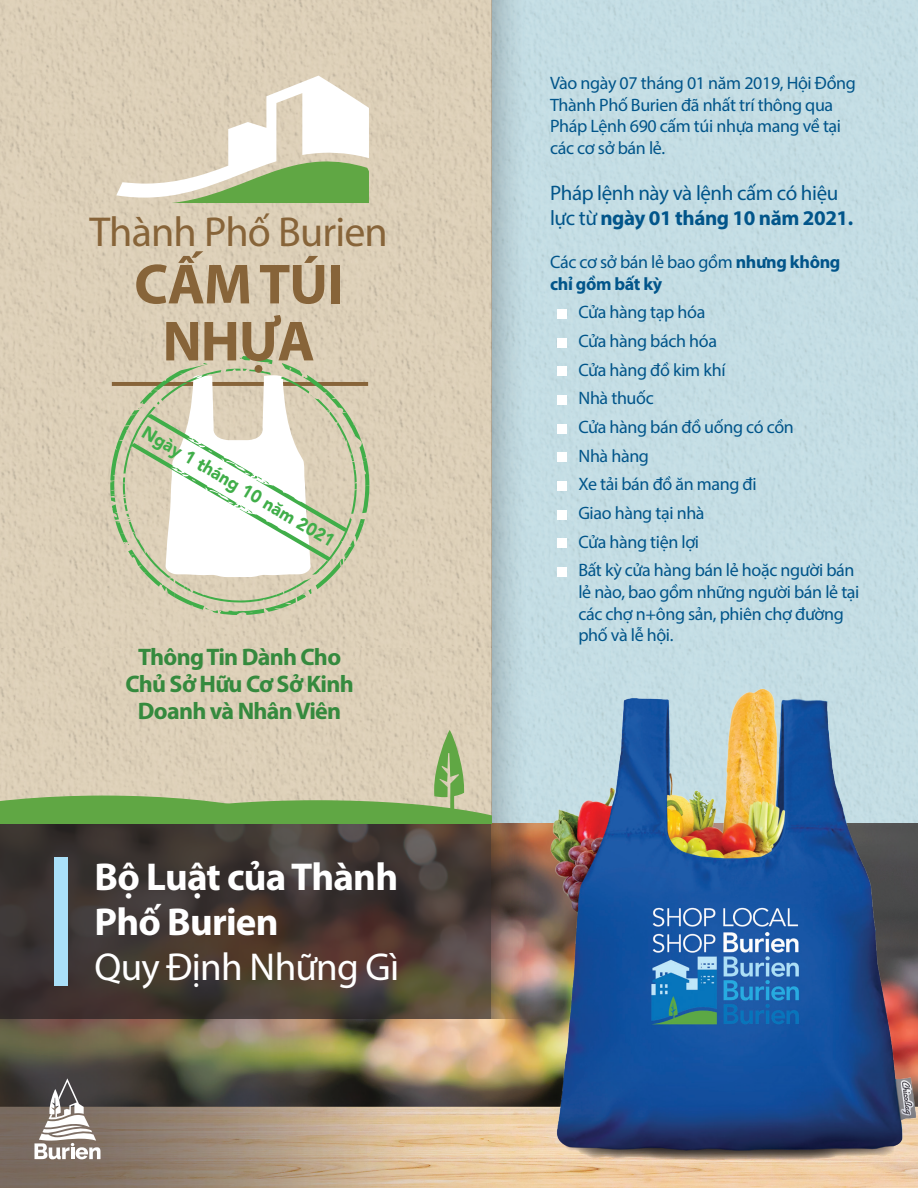
<style>
.page{position:relative;width:918px;height:1188px;background:#fff}
.page>*{position:absolute;margin:0;border:0;box-sizing:border-box;transform-origin:0 0}
.Body_Avenir{font:700 57px/57px "Myriad Pro";letter-spacing:-.02em;color:#876439;text-align:center}
.Body_Avenir-2{font:42px "Myriad Pro";letter-spacing:-.02em;color:#876439}
.t1{font:700 39px/45px "Myriad Pro";letter-spacing:-.02em;color:#fff}
.t2{font:700 24px/27px "Myriad Pro";letter-spacing:-.03em;color:#358a3e;text-align:center}
.Body_Avenir-3{font:21px/25.2px "Myriad Pro";letter-spacing:-.02em;color:#01558a}
.Bullets_Avenir{font:18px/21.6px "Myriad Pro";letter-spacing:-.02em;color:#01558a}
.Body_Avenir-4{font:18px/21.6px "Myriad Pro";letter-spacing:-.02em;color:#01558a}
.Body_Avenir-5{font:700 18px/21.6px "Myriad Pro";letter-spacing:-.02em;color:#01558a}
.t3{font:900 18px "Avenir";color:#40ae49;scale:.95 1}
.s1{font-weight:400}
.s2{font-weight:700}
</style>
<div class="page">
<img style="left:0;top:0;width:918px;height:824px">
<img style="left:0;top:824px;width:918px;height:364px">
<svg style="left:0;top:824px;width:491px;height:195px"></svg>
<div style="left:54px;top:857px;width:14px;height:129px;background:#aae0f9"></div>
<div style="left:557px;top:309px;width:9px;height:9px;background:#fff"></div>
<div style="left:557px;top:338px;width:9px;height:9px;background:#fff"></div>
<div style="left:557px;top:367px;width:9px;height:9px;background:#fff"></div>
<div style="left:557px;top:395px;width:9px;height:9px;background:#fff"></div>
<div style="left:557px;top:424px;width:9px;height:9px;background:#fff"></div>
<div style="left:557px;top:453px;width:9px;height:9px;background:#fff"></div>
<div style="left:557px;top:481px;width:9px;height:9px;background:#fff"></div>
<div style="left:557px;top:510px;width:9px;height:9px;background:#fff"></div>
<div style="left:557px;top:539px;width:9px;height:9px;background:#fff"></div>
<div style="left:557px;top:567px;width:9px;height:9px;background:#fff"></div>
<div style="left:491px;top:0;width:41px;height:1019px;background:linear-gradient(to right,#a5bac0,#cae4eb)"></div>
<svg style="left:491px;top:824px;width:48px;height:195px"></svg>
<svg style="left:0;top:730px;width:491px;height:94px"></svg>
<svg style="left:116px;top:76px;width:253px;height:127px"></svg>
<svg style="left:110px;top:355px;width:259px;height:260px;fill:#ded1b9"></svg>
<img style="left:550px;top:688px;width:365px;height:471px">
<svg style="left:34px;top:1078px;width:66px;height:81px"></svg>
<p class="Body_Avenir-2" style="left:89px;top:206px;width:300px">Thành Phố Burien</p>
<p class="Body_Avenir" style="left:134px;top:254px;width:210px">CẤM TÚI<br>NHỰA</p>
<p class="t3" style="left:151px;top:418px;width:233px;rotate:30deg">Ngày 1 tháng 10 năm 2021</p>
<p class="t2" style="left:138px;top:642px;width:205px">Thông Tin Dành Cho</p>
<p class="t2" style="left:125px;top:669px;width:230px">Chủ Sở Hữu Cơ Sở Kinh<br>Doanh và Nhân Viên</p>
<p class="t1" style="left:94px;top:853px;width:306px">Bộ Luật của Thành<br>Phố Burien<br><span class="s1">Quy Định Những Gì</span></p>
<p class="Body_Avenir-4" style="left:550px;top:72px;width:307px">Vào ngày 07 tháng 01 năm 2019, Hội Đồng<br>Thành Phố Burien đã nhất trí thông qua<br>Pháp Lệnh 690 cấm túi nhựa mang về tại các cơ sở bán lẻ.</p>
<p class="Body_Avenir-3" style="left:550px;top:180px;width:305px">Pháp lệnh này và lệnh cấm có hiệu lực từ <span class="s2">ngày 01 tháng 10 năm 2021.</span></p>
<p class="Body_Avenir-5" style="left:550px;top:251px;width:292px"><span class="s1">Các cơ sở bán lẻ bao gồm</span> nhưng không chỉ gồm bất kỳ</p>
<p class="Bullets_Avenir" style="left:578px;top:301px;width:129px">Cửa hàng tạp hóa</p>
<p class="Bullets_Avenir" style="left:578px;top:330px;width:140px">Cửa hàng bách hóa</p>
<p class="Bullets_Avenir" style="left:578px;top:359px;width:149px">Cửa hàng đồ kim khí</p>
<p class="Bullets_Avenir" style="left:578px;top:387px;width:77px">Nhà thuốc</p>
<p class="Bullets_Avenir" style="left:578px;top:416px;width:217px">Cửa hàng bán đồ uống có cồn</p>
<p class="Bullets_Avenir" style="left:578px;top:445px;width:72px">Nhà hàng</p>
<p class="Bullets_Avenir" style="left:578px;top:473px;width:180px">Xe tải bán đồ ăn mang đi</p>
<p class="Bullets_Avenir" style="left:578px;top:502px;width:128px">Giao hàng tại nhà</p>
<p class="Bullets_Avenir" style="left:578px;top:531px;width:122px">Cửa hàng tiện lợi</p>
<p class="Bullets_Avenir" style="left:578px;top:559px;width:283px">Bất kỳ cửa hàng bán lẻ hoặc người bán lẻ nào, bao gồm những người bán lẻ tại các chợ n+ông sản, phiên chợ đường phố và lễ hội.</p>
</div>
